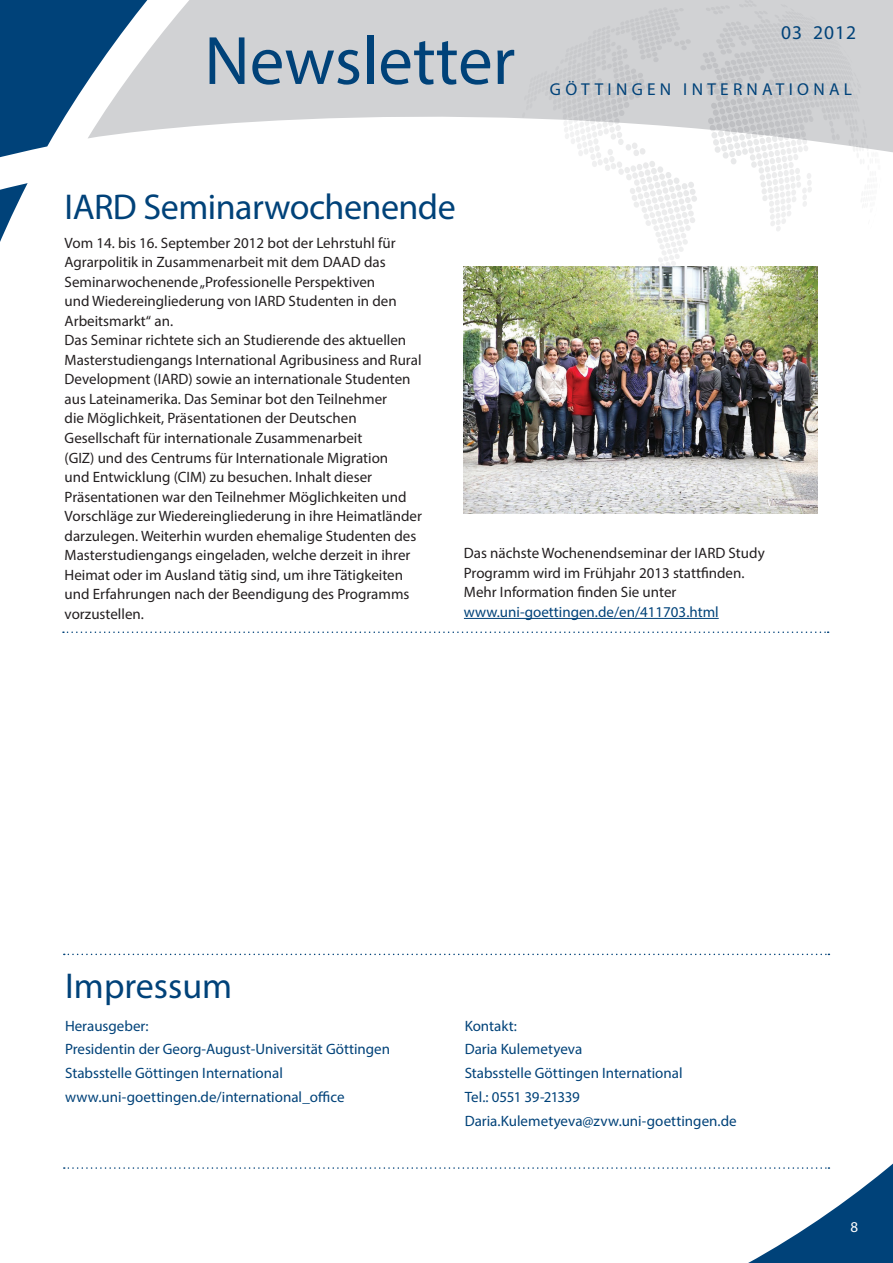
<style>
.page{position:relative;width:893px;height:1263px;background:#fff}
.page>*{position:absolute;margin:0;border:0;box-sizing:border-box;transform-origin:0 0}
.t1{font:69px "Myriad Pro";color:#004279}
.t2{font:36px "Myriad Pro";letter-spacing:-.015em;color:#004279}
.t3{font:19.5px "Myriad Pro";letter-spacing:.05em;color:#004279}
.t4{font:17.25px "Myriad Pro";color:#004279}
.t5{font:15px/19.5px "Myriad Pro";color:#231f20}
.t6{font:15px/23.7px "Myriad Pro";color:#004279}
.t7{font:15px "Myriad Pro";color:#fff}
</style>
<div class="page">
<svg style="left:158px;top:0;width:735px;height:153px;fill:#d1d2d4"></svg>
<svg style="left:0;top:0;width:158px;height:158px"></svg>
<svg style="left:0;top:183px;width:28px;height:59px"></svg>
<svg style="left:522px;top:0;width:359px;height:267px"></svg>
<svg style="left:64px;top:1163px;width:829px;height:100px"></svg>
<svg style="left:64px;top:954px;width:765px;height:1px"></svg>
<img style="left:464px;top:267px;width:354px;height:247px">
<hr style="left:464px;top:618px;width:255px;height:1px;background:#004279">
<svg style="left:63px;top:631px;width:766px;height:2px"></svg>
<h1 class="t1" style="left:204px;top:18px;width:312px">Newsletter</h1>
<h3 class="t3" style="left:781px;top:21px;width:77px">03 2012</h3>
<p class="t4" style="left:550px;top:78px;width:30px">Göttingen</p>
<p class="t4" style="left:683px;top:78px;width:23px">International</p>
<h2 class="t2" style="left:65px;top:184px;width:393px">IARD Seminarwochenende</h2>
<p class="t5" style="left:65px;top:233px;width:359px">Vom 14. bis 16. September 2012 bot der Lehrstuhl für Agrarpolitik in Zusammenarbeit mit dem DAAD das Seminarwochenende „Professionelle Perspektiven<br>und Wiedereingliederung von IARD Studenten in den Arbeitsmarkt“ an.<br>Das Seminar richtete sich an Studierende des aktuellen Masterstudiengangs International Agribusiness and Rural Development (IARD) sowie an internationale Studenten aus Lateinamerika. Das Seminar bot den Teilnehmer<br>die Möglichkeit, Präsentationen der Deutschen Gesellschaft für internationale Zusammenarbeit<br>(GIZ) und des Centrums für Internationale Migration<br>und Entwicklung (CIM) zu besuchen. Inhalt dieser Präsentationen war den Teilnehmer Möglichkeiten und Vorschläge zur Wiedereingliederung in ihre Heimatländer darzulegen. Weiterhin wurden ehemalige Studenten des Masterstudiengangs eingeladen, welche derzeit in ihrer Heimat oder im Ausland tätig sind, um ihre Tätigkeiten und Erfahrungen nach der Beendigung des Programms vorzustellen.</p>
<p class="t5" style="left:464px;top:543px;width:302px">Das nächste Wochenendseminar der IARD Study<br>Programm wird im Frühjahr 2013 stattfinden.<br>Mehr Information finden Sie unter</p>
<p class="t6" style="left:464px;top:600px;width:256px">www.uni-goettingen.de/en/411703.html</p>
<h2 class="t2" style="left:65px;top:963px;width:169px">Impressum</h2>
<p class="t6" style="left:65px;top:1013px;width:327px">Herausgeber:<br>Presidentin der Georg-August-Universität Göttingen Stabsstelle Göttingen International www.uni-goettingen.de/international_office</p>
<p class="t6" style="left:465px;top:1013px;width:273px">Kontakt:<br>Daria Kulemetyeva<br>Stabsstelle Göttingen International<br>Tel.: 0551 39-21339<br>Daria.Kulemetyeva@zvw.uni-goettingen.de</p>
<p class="t7" style="left:850px;top:1218px;width:9px">8</p>
</div>
